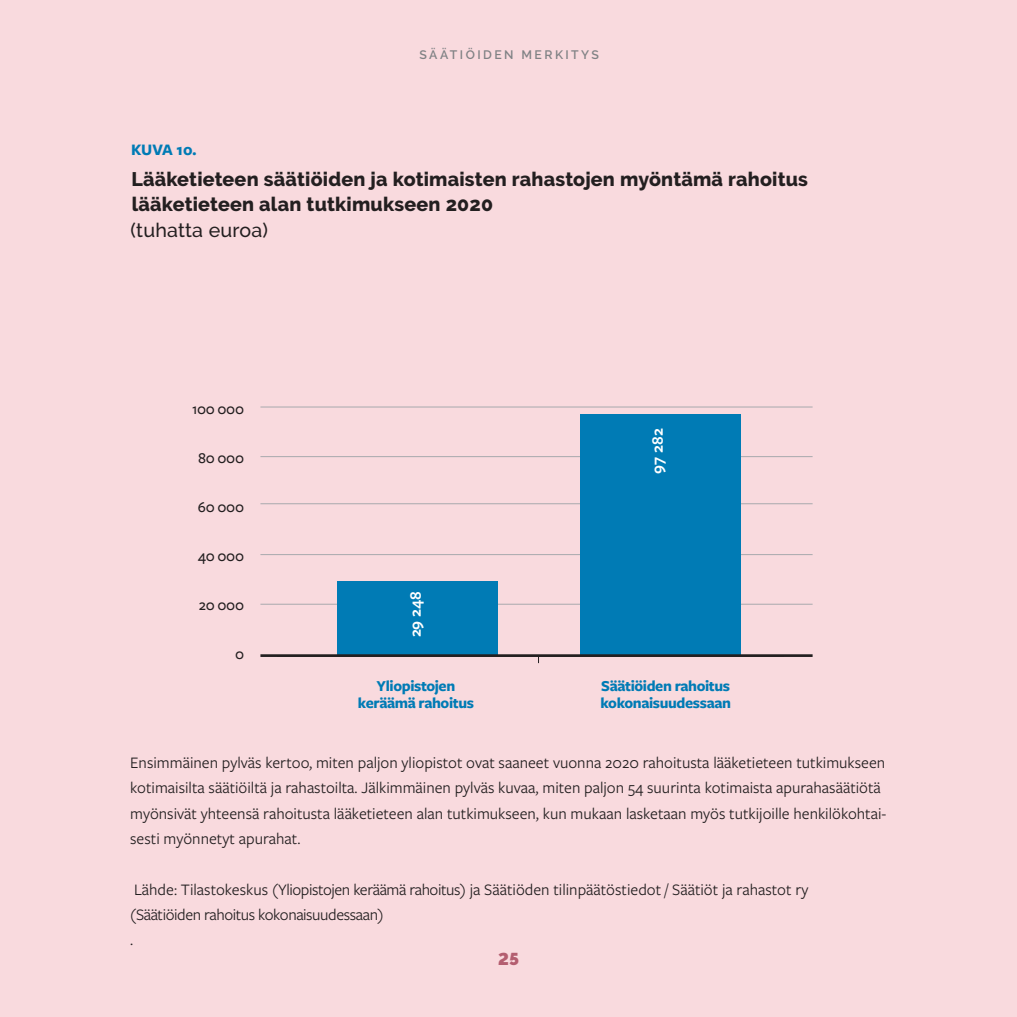
<style>
.page{position:relative;width:1017px;height:1017px;background:#f9dade}
.page>*{position:absolute;margin:0;border:0;box-sizing:border-box;transform-origin:0 0}
.t1{font:800 19.6px/25.4px "Raleway";letter-spacing:.01em;color:#231f20}
.t2{font:500 19.6px "Raleway";letter-spacing:.01em;color:#231f20}
.t3{font:900 17.15px "Raleway";color:#b45e70}
.t4{font:16.62px/25.4px "Freight Sans Pro";color:#231f20}
.t5{font:600 16.62px "Freight Sans Pro";color:#fff}
.t6{font:700 16.62px "Freight Sans Pro";letter-spacing:-.01em;color:#007bb5}
.t7{font:700 15.75px/17.5px "Freight Sans Pro";letter-spacing:-.025em;color:#007bb5;text-align:center}
.t8{font:500 15.75px "Freight Sans Pro";letter-spacing:-.025em;color:#231f20}
.t9{font:600 12.25px "Raleway";letter-spacing:.2em;color:#808285}
</style>
<div class="page">
<hr style="left:260px;top:604px;width:553px;height:1px;background:#a8a9ad">
<hr style="left:260px;top:554px;width:553px;height:1px;background:#a8a9ad">
<hr style="left:260px;top:503px;width:553px;height:1px;background:#a8a9ad">
<hr style="left:260px;top:456px;width:553px;height:1px;background:#a8a9ad">
<hr style="left:260px;top:407px;width:553px;height:1px;background:#a8a9ad">
<div style="left:337px;top:581px;width:161px;height:75px;background:#007bb5"></div>
<div style="left:580px;top:414px;width:161px;height:242px;background:#007bb5"></div>
<hr style="left:260px;top:654px;width:553px;height:3px;background:#231f20">
<p class="t6" style="left:131px;top:138px;width:67px">KUVA 10.</p>
<p class="t9" style="left:420px;top:48px;width:181px">SÄÄTIÖIDEN MERKITYS</p>
<p class="t1" style="left:131px;top:167px;width:678px">Lääketieteen säätiöiden ja kotimaisten rahastojen myöntämä rahoitus lääketieteen alan tutkimukseen 2020</p>
<p class="t2" style="left:131px;top:219px;width:139px">(tuhatta euroa)</p>
<p class="t8" style="left:192px;top:399px;width:54px">100 000</p>
<p class="t8" style="left:198px;top:448px;width:47px">80 000</p>
<p class="t8" style="left:198px;top:497px;width:48px">60 000</p>
<p class="t8" style="left:198px;top:546px;width:48px">40 000</p>
<p class="t8" style="left:199px;top:595px;width:47px">20 000</p>
<p class="t8" style="left:235px;top:644px;width:11px">0</p>
<p class="t5" style="left:404px;top:637px;width:48px;rotate:-90deg">29 248</p>
<p class="t5" style="left:646px;top:474px;width:47px;rotate:-90deg">97 282</p>
<p class="t7" style="left:358px;top:676px;width:118px">Yliopistojen keräämä rahoitus</p>
<p class="t7" style="left:600px;top:676px;width:132px;text-align:left">Säätiöiden rahoitus kokonaisuudessaan</p>
<p class="t4" style="left:130px;top:749px;width:758px">Ensimmäinen pylväs kertoo, miten paljon yliopistot ovat saaneet vuonna 2020 rahoitusta lääketieteen tutkimukseen kotimaisilta säätiöiltä ja rahastoilta. Jälkimmäinen pylväs kuvaa, miten paljon 54 suurinta kotimaista apurahasäätiötä myönsivät yhteensä rahoitusta lääketieteen alan tutkimukseen, kun mukaan lasketaan myös tutkijoille henkilökohtai&shy;sesti myönnetyt apurahat.</p>
<p class="t4" style="left:130px;top:876px;width:680px">Lähde: Tilastokeskus (Yliopistojen keräämä rahoitus) ja Säätiöden tilinpäätöstiedot / Säätiöt ja rahastot ry (Säätiöiden rahoitus kokonaisuudessaan)<br>.</p>
<p class="t3" style="left:498px;top:949px;width:22px">25</p>
</div>
